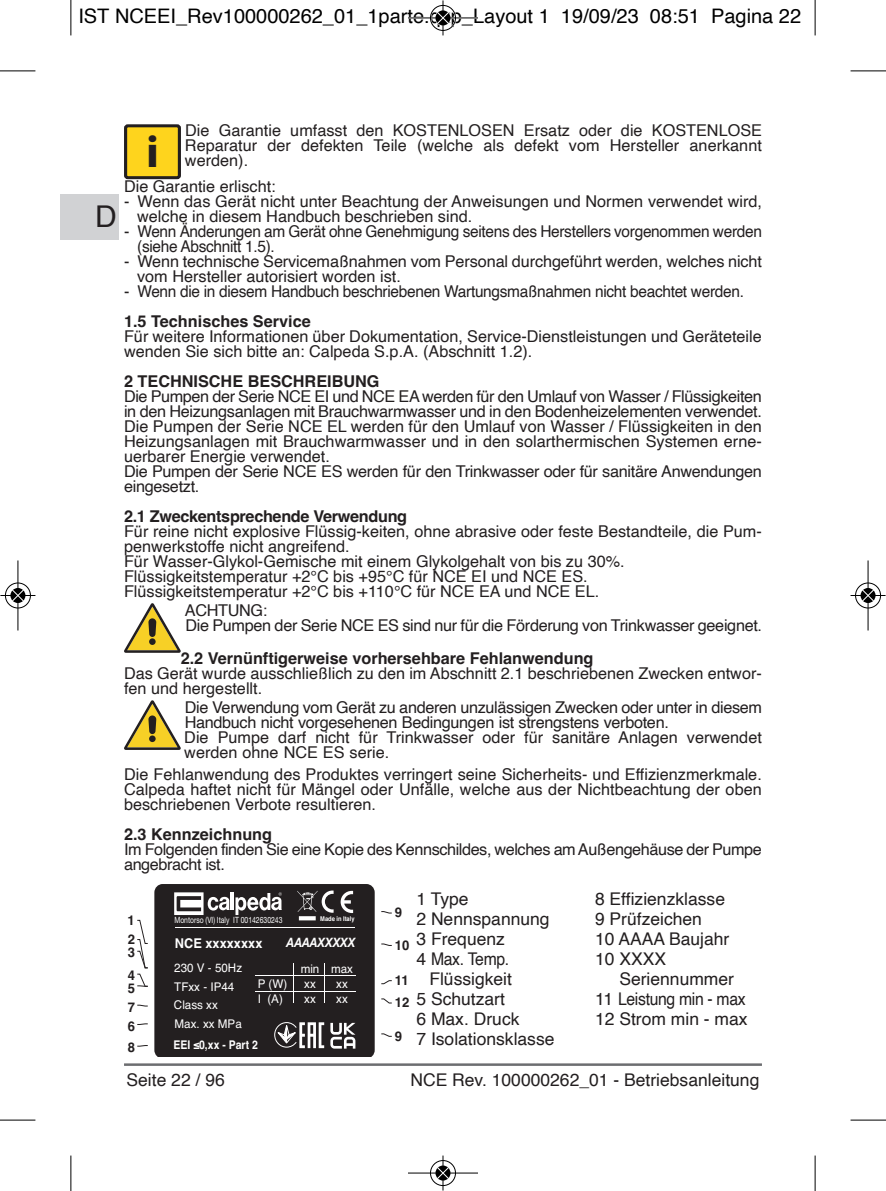
<style>
.page{position:relative;width:886px;height:1191px;background:#fff}
.page>*{position:absolute;margin:0;border:0;box-sizing:border-box;transform-origin:0 0}
.t1{font:700 45.25px "Myriad Pro";color:#231f20;scale:1.04 1}
.t2{font:30px "Helvetica";color:#231f20}
.t3{font:20px "Helvetica";color:#000}
.t4{font:17.5px "Helvetica";color:#231f20}
.t5{font:17.5px "Helvetica";letter-spacing:-.02em;color:#231f20}
.t6{font:16.25px/15px "Helvetica";color:#231f20}
.t7{font:16.25px/15px "Helvetica";letter-spacing:-.02em;color:#231f20}
.t8{font:700 16.25px "Helvetica";color:#231f20}
.t9{font:16.25px/15px "Helvetica";letter-spacing:-.025em;color:#231f20}
.t10{font:700 16.25px "Helvetica";letter-spacing:-.02em;color:#231f20}
.t11{font:700 13.5px/13px "Helvetica";color:#231f20}
.t12{font:700 13.5px "Helvetica";color:#fff;scale:.95 1}
.t13{font:italic 700 13px "Helvetica Neue";color:#fff;scale:.87 1}
.t14{font:12px/15px "Helvetica";color:#fff}
.t15{font:700 12px "Helvetica";color:#fff;scale:.87 1}
.t16{font:8.5px "Helvetica Neue";color:#fff;scale:.79 1}
.t17{font:700 6.5px "Helvetica";color:#fff;scale:.87 1}
</style>
<div class="page">
<div style="left:60px;top:195px;width:59px;height:45px;background:#d1d2d4"></div>
<hr style="left:124px;top:1063px;width:638px;height:2px;background:#6c6d70">
<svg style="left:124px;top:603px;width:57px;height:50px"></svg>
<div style="left:126px;top:126px;width:53px;height:52px;background:#fed41d;border-radius:2px"></div>
<div style="left:124px;top:124px;width:57px;height:55px;border:3px solid #231f20;border-radius:2px"></div>
<svg style="left:124px;top:700px;width:57px;height:50px"></svg>
<svg style="left:137px;top:1004px;width:11px;height:2px"></svg>
<svg style="left:137px;top:920px;width:11px;height:66px"></svg>
<svg style="left:381px;top:911px;width:11px;height:2px"></svg>
<svg style="left:381px;top:943px;width:9px;height:2px"></svg>
<svg style="left:381px;top:980px;width:11px;height:4px"></svg>
<svg style="left:381px;top:998px;width:11px;height:5px"></svg>
<svg style="left:381px;top:1033px;width:11px;height:3px"></svg>
<svg style="left:154px;top:884px;width:221px;height:172px;background:#333030"></svg>
<hr style="left:70px;top:0;width:1px;height:35px;background:#000">
<hr style="left:0;top:70px;width:35px;height:1px;background:#000">
<hr style="left:815px;top:0;width:1px;height:35px;background:#000">
<hr style="left:850px;top:70px;width:36px;height:1px;background:#000">
<hr style="left:70px;top:1155px;width:1px;height:36px;background:#000">
<hr style="left:0;top:1119px;width:35px;height:1px;background:#000">
<hr style="left:815px;top:1155px;width:1px;height:36px;background:#000">
<hr style="left:850px;top:1119px;width:36px;height:1px;background:#000">
<div style="left:430px;top:5px;width:26px;height:26px;border:2px solid #fff;border-radius:50%"></div>
<svg style="left:435px;top:10px;width:16px;height:16px"></svg>
<hr style="left:408px;top:18px;width:70px;height:1px;background:#000">
<hr style="left:442px;top:0;width:1px;height:35px;background:#000">
<div style="left:430px;top:5px;width:26px;height:26px;border:1px solid #000;border-radius:50%"></div>
<svg style="left:435px;top:10px;width:15px;height:15px"></svg>
<svg style="left:437px;top:12px;width:12px;height:12px"></svg>
<div style="left:430px;top:1159px;width:26px;height:27px;border:2px solid #fff;border-radius:50%"></div>
<svg style="left:435px;top:1165px;width:16px;height:16px"></svg>
<hr style="left:408px;top:1172px;width:70px;height:1px;background:#000">
<hr style="left:442px;top:1155px;width:1px;height:35px;background:#000">
<div style="left:430px;top:1160px;width:26px;height:25px;border:1px solid #000;border-radius:50%"></div>
<svg style="left:435px;top:1165px;width:15px;height:15px"></svg>
<svg style="left:437px;top:1166px;width:12px;height:13px"></svg>
<div style="left:5px;top:582px;width:26px;height:27px;border:2px solid #fff;border-radius:50%"></div>
<svg style="left:10px;top:587px;width:16px;height:16px"></svg>
<hr style="left:18px;top:560px;width:1px;height:70px;background:#000">
<hr style="left:0;top:595px;width:35px;height:1px;background:#000">
<div style="left:5px;top:582px;width:26px;height:26px;border:1px solid #000;border-radius:50%"></div>
<svg style="left:10px;top:588px;width:15px;height:15px"></svg>
<svg style="left:12px;top:589px;width:12px;height:13px"></svg>
<div style="left:855px;top:582px;width:26px;height:27px;border:2px solid #fff;border-radius:50%"></div>
<svg style="left:860px;top:587px;width:16px;height:16px"></svg>
<hr style="left:867px;top:560px;width:1px;height:70px;background:#000">
<hr style="left:850px;top:595px;width:35px;height:1px;background:#000">
<div style="left:855px;top:582px;width:26px;height:26px;border:1px solid #000;border-radius:50%"></div>
<svg style="left:860px;top:588px;width:15px;height:15px"></svg>
<svg style="left:862px;top:589px;width:12px;height:13px"></svg>
<p class="t3" style="left:78px;top:7px;width:724px">IST NCEEI_Rev100000262_01_1parte.qxp_Layout 1 19/09/23 08:51 Pagina 22</p>
<p class="t2" style="left:95px;top:204px;width:23px">D</p>
<p class="t6" style="left:185px;top:124px;width:578px;text-align:justify">Die Garantie umfasst den KOSTENLOSEN Ersatz oder die KOSTENLOSE Reparatur der defekten Teile (welche als defekt vom Hersteller anerkannt werden).</p>
<p class="t6" style="left:124px;top:180px;width:153px">Die Garantie erlischt:</p>
<p class="t6" style="left:137px;top:195px;width:626px;text-indent:-13px">- Wenn das Gerät nicht unter Beachtung der Anweisungen und Normen verwendet wird, welche in diesem Handbuch beschrieben sind.</p>
<p class="t7" style="left:137px;top:225px;width:626px;text-indent:-13px">- Wenn Änderungen am Gerät ohne Genehmigung seitens des Herstellers vorgenommen werden (siehe Abschnitt 1.5).</p>
<p class="t6" style="left:137px;top:255px;width:626px;text-indent:-13px">- Wenn technische Servicemaßnahmen vom Personal durchgeführt werden, welches nicht vom Hersteller autorisiert worden ist.</p>
<p class="t7" style="left:124px;top:285px;width:621px">- Wenn die in diesem Handbuch beschriebenen Wartungsmaßnahmen nicht beachtet werden.</p>
<p class="t8" style="left:124px;top:314px;width:188px">1.5 Technisches Service</p>
<p class="t6" style="left:124px;top:330px;width:639px">Für weitere Informationen über Dokumentation, Service-Dienstleistungen und Geräteteile wenden Sie sich bitte an: Calpeda S.p.A. (Abschnitt 1.2).</p>
<p class="t8" style="left:124px;top:374px;width:257px">2 TECHNISCHE BESCHREIBUNG</p>
<p class="t7" style="left:124px;top:390px;width:639px">Die Pumpen der Serie NCE EI und NCE EA werden für den Umlauf von Wasser / Flüssigkeiten in den Heizungsanlagen mit Brauchwarmwasser und in den Bodenheizelementen verwendet.</p>
<p class="t6" style="left:124px;top:420px;width:639px;text-align:justify">Die Pumpen der Serie NCE EL werden für den Umlauf von Wasser / Flüssigkeiten in den Heizungsanlagen mit Brauchwarmwasser und in den solarthermischen Systemen erne&shy;uerbarer Energie verwendet.</p>
<p class="t7" style="left:124px;top:465px;width:639px">Die Pumpen der Serie NCE ES werden für den Trinkwasser oder für sanitäre Anwendungen eingesetzt.</p>
<p class="t10" style="left:124px;top:509px;width:285px">2.1 Zweckentsprechende Verwendung</p>
<p class="t6" style="left:124px;top:525px;width:639px">Für reine nicht explosive Flüssig-keiten, ohne abrasive oder feste Bestandteile, die Pum&shy;penwerkstoffe nicht angreifend.</p>
<p class="t6" style="left:124px;top:555px;width:502px">Für Wasser-Glykol-Gemische mit einem Glykolgehalt von bis zu 30%.</p>
<p class="t6" style="left:124px;top:570px;width:465px">Flüssigkeitstemperatur +2°C bis +95°C für NCE EI und NCE ES.</p>
<p class="t6" style="left:124px;top:585px;width:477px">Flüssigkeitstemperatur +2°C bis +110°C für NCE EA und NCE EL.</p>
<p class="t7" style="left:185px;top:603px;width:84px">ACHTUNG:</p>
<p class="t7" style="left:185px;top:618px;width:578px">Die Pumpen der Serie NCE ES sind nur für die Förderung von Trinkwasser geeignet.</p>
<p class="t8" style="left:181px;top:651px;width:414px">2.2 Vernünftigerweise vorhersehbare Fehlanwendung</p>
<p class="t6" style="left:124px;top:667px;width:639px">Das Gerät wurde ausschließlich zu den im Abschnitt 2.1 beschriebenen Zwecken entwor&shy;fen und hergestellt.</p>
<p class="t7" style="left:185px;top:701px;width:579px">Die Verwendung vom Gerät zu anderen unzulässigen Zwecken oder unter in diesem<br>Handbuch nicht vorgesehenen Bedingungen ist strengstens verboten.</p>
<p class="t6" style="left:184px;top:731px;width:579px">Die Pumpe darf nicht für Trinkwasser oder für sanitäre Anlagen verwendet werden ohne NCE ES serie.</p>
<p class="t6" style="left:124px;top:768px;width:639px;text-align:justify">Die Fehlanwendung des Produktes verringert seine Sicherheits- und Effizienzmerkmale.<br>Calpeda haftet nicht für Mängel oder Unfälle, welche aus der Nichtbeachtung der oben beschriebenen Verbote resultieren.</p>
<p class="t8" style="left:124px;top:827px;width:150px">2.3 Kennzeichnung</p>
<p class="t9" style="left:124px;top:843px;width:639px">Im Folgenden finden Sie eine Kopie des Kennschildes, welches am Außengehäuse der Pumpe angebracht ist.</p>
<p class="t1" style="left:146px;top:124px;width:14px">i</p>
<p class="t11" style="left:127px;top:915px;width:9px">1</p>
<p class="t11" style="left:128px;top:934px;width:9px">2<br>3</p>
<p class="t11" style="left:128px;top:969px;width:9px">4<br>5</p>
<p class="t11" style="left:128px;top:1017px;width:9px;line-height:20.8px">6<br>8</p>
<p class="t11" style="left:128px;top:1001px;width:9px">7</p>
<p class="t16" style="left:174px;top:915px;width:138px">Montorso (VI) Italy IT 00142630243</p>
<p class="t17" style="left:320px;top:916px;width:41px">Made in Italy</p>
<p class="t12" style="left:175px;top:938px;width:94px">NCE xxxxxxxx</p>
<p class="t13" style="left:287px;top:938px;width:81px">AAAAXXXXX</p>
<p class="t14" style="left:174px;top:959px;width:69px;line-height:18.5px">230 V - 50Hz<br>TFxx - IP44</p>
<p class="t14" style="left:175px;top:1017px;width:69px">Max. xx MPa</p>
<p class="t14" style="left:258px;top:977px;width:31px">P (W)<br>I (A)</p>
<p class="t14" style="left:174px;top:998px;width:45px">Class xx</p>
<p class="t15" style="left:174px;top:1040px;width:98px">EEI ≤0,xx - Part 2</p>
<p class="t14" style="left:301px;top:962px;width:20px">min xx xx</p>
<p class="t14" style="left:331px;top:962px;width:23px;text-align:center">max xx xx</p>
<p class="t4" style="left:416px;top:891px;width:54px">1 Type</p>
<p class="t4" style="left:416px;top:911px;width:135px">2 Nennspannung</p>
<p class="t4" style="left:416px;top:931px;width:90px">3 Frequenz</p>
<p class="t4" style="left:416px;top:951px;width:94px">4 Max. Temp.</p>
<p class="t4" style="left:429px;top:971px;width:84px">Flüssigkeit</p>
<p class="t4" style="left:416px;top:991px;width:90px">5 Schutzart</p>
<p class="t4" style="left:416px;top:1011px;width:105px">6 Max. Druck</p>
<p class="t4" style="left:416px;top:1031px;width:140px">7 Isolationsklasse</p>
<p class="t11" style="left:395px;top:907px;width:9px">9</p>
<p class="t11" style="left:395px;top:939px;width:16px">10</p>
<p class="t11" style="left:395px;top:970px;width:16px;line-height:22.2px">11<br>12</p>
<p class="t11" style="left:395px;top:1030px;width:9px">9</p>
<p class="t4" style="left:595px;top:891px;width:132px">8 Effizienzklasse</p>
<p class="t4" style="left:595px;top:911px;width:108px">9 Prüfzeichen</p>
<p class="t4" style="left:595px;top:931px;width:136px">10 AAAA Baujahr</p>
<p class="t4" style="left:595px;top:951px;width:73px">10 XXXX</p>
<p class="t4" style="left:619px;top:971px;width:116px">Seriennummer</p>
<p class="t5" style="left:595px;top:991px;width:152px">11 Leistung min - max</p>
<p class="t4" style="left:595px;top:1011px;width:154px">12 Strom min - max</p>
<p class="t4" style="left:127px;top:1072px;width:100px">Seite 22 / 96</p>
<p class="t4" style="left:410px;top:1072px;width:350px">NCE Rev. 100000262_01 - Betriebsanleitung</p>
</div>
